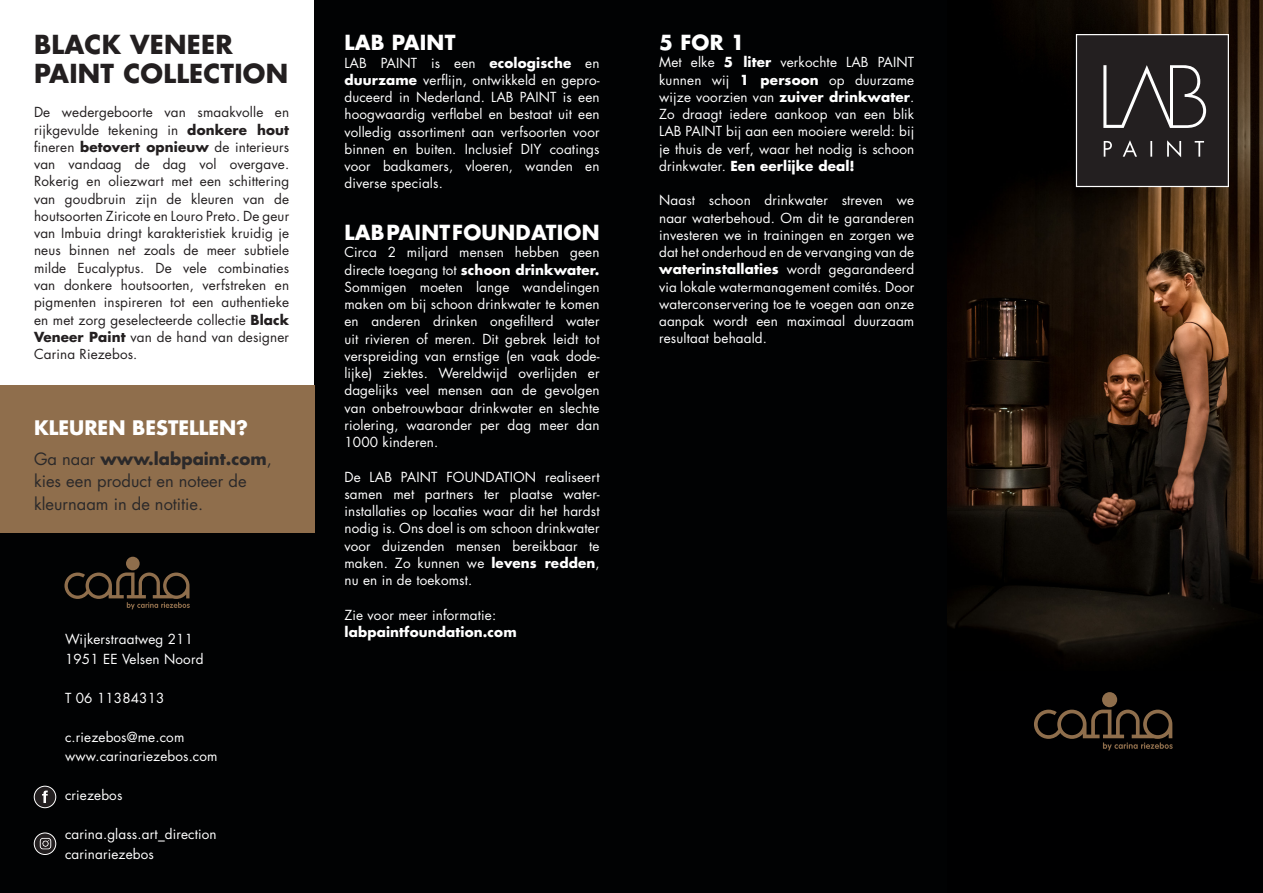
<style>
.page{position:relative;width:1263px;height:893px;background:#fff}
.page>*{position:absolute;margin:0;border:0;box-sizing:border-box;transform-origin:0 0}
.KOP{font:700 25.5px/28.5px "Futura";letter-spacing:.01em;color:#231f20}
.Body_diap_def{font:700 20.25px "Futura";letter-spacing:.01em;color:#fff}
.KOP_diap{font:700 20.25px "Futura";letter-spacing:.01em;color:#fff}
.t1{font:700 19.5px "Futura";color:#fff}
.t2{font:16.5px "Futura";color:#2b292a}
.t3{font:700 16.5px "Futura";color:#2b292a}
.Body_diap_def-2{font:13.5px/17.2px "Futura";letter-spacing:.01em;color:#fff;text-align:justify}
.Body{font:13.5px/17.2px "Futura";letter-spacing:.01em;color:#231f20;text-align:justify}
.Body-2{font:13.5px "Futura";letter-spacing:.01em;color:#fff}
.s1{font-weight:700}
.s2{font-weight:400}
</style>
<div class="page">
<div style="left:315px;top:0;width:632px;height:893px;background:#010203"></div>
<div style="left:0;top:531px;width:315px;height:362px;background:#010203"></div>
<div style="left:0;top:385px;width:315px;height:148px;background:#8f6e4c"></div>
<div style="left:947px;top:0;width:316px;height:893px;background:#000001"></div>
<img style="left:947px;top:0;width:316px;height:657px">
<div style="left:1076px;top:35px;width:152px;height:151px;background:#231f20"></div>
<svg style="left:1104px;top:140px;width:100px;height:17px"></svg>
<svg style="left:1103px;top:65px;width:103px;height:63px"></svg>
<div style="left:1076px;top:34px;width:153px;height:153px;border:1px solid #fff"></div>
<div style="left:34px;top:786px;width:22px;height:22px;background:#231f20;border-radius:50%"></div>
<div style="left:34px;top:786px;width:22px;height:22px;border:1px solid #fff;border-radius:50%"></div>
<svg style="left:42px;top:790px;width:6px;height:13px"></svg>
<svg style="left:34px;top:833px;width:22px;height:21px"></svg>
<div style="left:34px;top:833px;width:22px;height:22px;border:1px solid #fff;border-radius:50%"></div>
<img style="left:38px;top:836px;width:15px;height:16px">
<div style="left:1102px;top:692px;width:15px;height:15px;background:#8f6e4c;border-radius:50%"></div>
<svg style="left:1034px;top:710px;width:139px;height:41px"></svg>
<div style="left:126px;top:557px;width:14px;height:13px;background:#8f6e4c;border-radius:50%"></div>
<svg style="left:64px;top:572px;width:126px;height:37px"></svg>
<p class="KOP" style="left:34px;top:30px;width:256px">BLACK VENEER<br>PAINT COLLECTION</p>
<p class="Body" style="left:34px;top:104px;width:257px">De wedergeboorte van smaakvolle en rijkgevulde tekening in <span class="s1">donkere hout </span>fineren <span class="s1">betovert opnieuw</span> de interieurs van vandaag de dag vol overgave.<br>Rokerig en oliezwart met een schittering van goudbruin zijn de kleuren van de houtsoorten Ziricote en Louro Preto. De geur van Imbuia dringt karakteristiek kruidig je neus binnen net zoals de meer subtiele milde Eucalyptus. De vele combinaties van donkere houtsoorten, verfstreken en pigmenten inspireren tot een authentieke en met zorg geselecteerde collectie <span class="s1">Black Veneer Paint</span> van de hand van designer Carina Riezebos.</p>
<p class="t1" style="left:34px;top:414px;width:216px">KLEUREN BESTELLEN?</p>
<p class="t3" style="left:34px;top:447px;width:239px"><span class="s2">Ga naar</span> www.labpaint.com<span class="s2">,</span></p>
<p class="t2" style="left:34px;top:470px;width:214px">kies een product en noteer de</p>
<p class="t2" style="left:34px;top:492px;width:171px">kleurnaam in de notitie.</p>
<p class="Body-2" style="left:65px;top:630px;width:130px">Wijkerstraatweg 211</p>
<p class="Body-2" style="left:65px;top:649px;width:140px">1951 EE Velsen Noord</p>
<p class="Body-2" style="left:65px;top:688px;width:101px">T 06 11384313</p>
<p class="Body-2" style="left:65px;top:727px;width:121px">c.riezebos@me.com</p>
<p class="Body-2" style="left:65px;top:747px;width:154px">www.carinariezebos.com</p>
<p class="Body-2" style="left:65px;top:786px;width:59px">criezebos</p>
<p class="Body-2" style="left:65px;top:825px;width:153px">carina.glass.art_direction</p>
<p class="Body-2" style="left:65px;top:844px;width:90px">carinariezebos</p>
<p class="KOP_diap" style="left:344px;top:29px;width:113px">LAB PAINT</p>
<p class="Body_diap_def-2" style="left:344px;top:54px;width:257px">LAB PAINT is een <span class="s1">ecologische</span> en <span class="s1">duurzame</span> verflijn, ontwikkeld en gepro&shy;duceerd in Nederland. LAB PAINT is een hoogwaardig verflabel en bestaat uit een volledig assortiment aan verfsoorten voor binnen en buiten. Inclusief DIY coatings voor badkamers, vloeren, wanden en diverse specials.</p>
<p class="Body_diap_def" style="left:344px;top:218px;width:257px">LAB PAINT FOUNDATION</p>
<p class="Body_diap_def-2" style="left:344px;top:243px;width:257px">Circa 2 miljard mensen hebben geen directe toegang tot <span class="s1">schoon drinkwater.<br></span>Sommigen moeten lange wandelingen maken om bij schoon drinkwater te komen en anderen drinken ongefilterd water uit rivieren of meren. Dit gebrek leidt tot verspreiding van ernstige (en vaak dode&shy;lijke) ziektes. Wereldwijd overlijden er dagelijks veel mensen aan de gevolgen van onbetrouwbaar drinkwater en slechte riolering, waaronder per dag meer dan 1000 kinderen.</p>
<p class="Body_diap_def-2" style="left:344px;top:468px;width:257px">De LAB PAINT FOUNDATION realiseert samen met partners ter plaatse water&shy;installaties op locaties waar dit het hardst nodig is. Ons doel is om schoon drinkwater voor duizenden mensen bereikbaar te maken. Zo kunnen we <span class="s1">levens redden</span>, nu en in de toekomst.</p>
<p class="Body_diap_def-2" style="left:344px;top:606px;width:174px">Zie voor meer informatie: <span class="s1">labpaintfoundation.com</span></p>
<p class="KOP_diap" style="left:659px;top:28px;width:87px">5 FOR 1</p>
<p class="Body_diap_def-2" style="left:659px;top:54px;width:257px">Met elke <span class="s1">5 liter</span> verkochte LAB PAINT kunnen wij <span class="s1">1 persoon</span> op duurzame wijze voorzien van <span class="s1">zuiver drinkwater</span>.<br>Zo draagt iedere aankoop van een blik LAB PAINT bij aan een mooiere wereld: bij je thuis de verf, waar het nodig is schoon drinkwater. <span class="s1">Een eerlijke deal!</span></p>
<p class="Body_diap_def-2" style="left:659px;top:192px;width:257px">Naast schoon drinkwater streven we naar waterbehoud. Om dit te garanderen investeren we in trainingen en zorgen we dat het onderhoud en de vervanging van de <span class="s1">waterinstallaties</span> wordt gegarandeerd via lokale watermanagement comités. Door waterconservering toe te voegen aan onze aanpak wordt een maximaal duurzaam resultaat behaald.</p>
</div>
